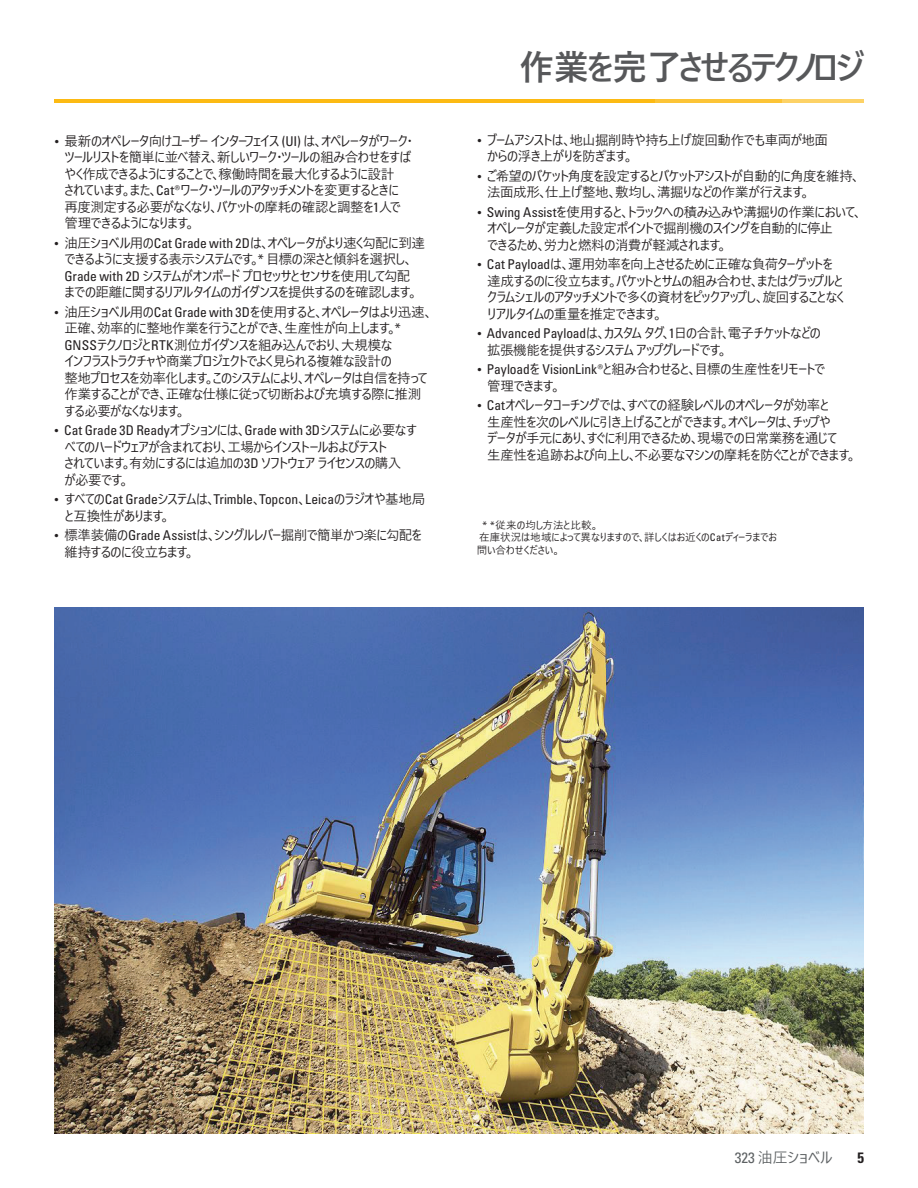
<style>
.page{position:relative;width:918px;height:1188px;background:#fff}
.page>*{position:absolute;margin:0;border:0;box-sizing:border-box;transform-origin:0 0}
.t1{font:700 34.5px "Yu Gothic UI";letter-spacing:-.08em;color:#57585a}
.t2{font:15px "Yu Gothic UI";letter-spacing:-.015em;color:#5d6163}
.t3{font:15px "Univers LTCYR 67 Bold Cond";color:#231f20}
.t4{font:13.5px/16.5px "Yu Gothic UI";letter-spacing:-.04em;color:#231f20}
.t5{font:condensed 13.5px "Univers LTCYR 57";letter-spacing:-.01em;color:#231f20}
.t6{font:10.5px/12.6px "Yu Gothic UI";letter-spacing:-.01em;color:#231f20}
.s1{font-family:"Univers LTCYR 57";font-stretch:condensed}
.s2{font-family:"Yu Gothic UI";font-stretch:normal}
</style>
<div class="page">
<hr style="left:54px;top:99px;width:601px;height:4px;background:#fcba13">
<hr style="left:654px;top:99px;width:128px;height:4px;background:#fcc437">
<hr style="left:782px;top:99px;width:81px;height:4px;background:#fdd266">
<img style="left:54px;top:608px;width:809px;height:526px">
<p class="t4" style="left:64px;top:131px;width:350px;text-indent:-10px">• 最新のオペレータ向けユーザーインターフェイス <span class="s1">(UI)</span> は、オペレータがワーク･ツールリストを簡単に並べ替え、新しいワーク･ツールの組み合わせをすばやく作成できるようにすることで、稼働時間を最大化するように設計<br>されています。また、<span class="s1">Cat®</span>ワーク･ツールのアタッチメントを変更するときに再度測定する必要がなくなり、バケットの摩耗の確認と調整を<span class="s1">1</span>人で管理できるようになります。</p>
<p class="t4" style="left:54px;top:233px;width:373px;text-align:center">• 油圧ショベル用の<span class="s1">Cat Grade with 2D</span>は、オペレータがより速く勾配に到達できるように支援する表示システムです。<span class="s1">*</span> 目標の深さと傾斜を選択し、<span class="s1">Grade with 2D</span> システムがオンボードプロセッサとセンサを使用して勾配<br>までの距離に関するリアルタイムのガイダンスを提供するのを確認します。</p>
<p class="t4" style="left:64px;top:302px;width:370px;text-indent:-11px">• 油圧ショベル用の<span class="s1">Cat Grade with 3D</span>を使用すると、オペレータはより迅速、正確、効率的に整地作業を行うことができ、生産性が向上します。<span class="s1">* GNSS</span>テクノロジと<span class="s1">RTK</span>測位ガイダンスを組み込んでおり、大規模な<br>インフラストラクチャや商業プロジェクトでよく見られる複雑な設計の<br>整地プロセスを効率化します。このシステムにより、オペレータは自信を持って作業することができ、正確な仕様に従って切断および充填する際に推測する必要がなくなります。</p>
<p class="t5" style="left:54px;top:422px;width:365px"><span class="s2">•</span> Cat Grade 3D Ready<span class="s2">オプションには、</span>Grade with 3D<span class="s2">システムに必要なす</span></p>
<p class="t4" style="left:64px;top:437px;width:338px">べてのハードウェアが含まれており、工場からインストールおよびテスト<br>されています。有効にするには追加の<span class="s1">3D</span> ソフトウェアライセンスの購入が必要です。</p>
<p class="t5" style="left:54px;top:491px;width:373px"><span class="s2">• すべての</span>Cat Grade<span class="s2">システムは、</span>Trimble<span class="s2">、</span>Topcon<span class="s2">、</span>Leica<span class="s2">のラジオや基地局</span></p>
<p class="t4" style="left:64px;top:506px;width:108px">と互換性があります。</p>
<p class="t4" style="left:64px;top:525px;width:359px;text-indent:-11px">• 標準装備の<span class="s1">Grade Assist</span>は、シングルレバー掘削で簡単かつ楽に勾配を維持するのに役立ちます。</p>
<h1 class="t1" style="left:520px;top:47px;width:346px">作業を完了させるテクノロジ</h1>
<p class="t4" style="left:487px;top:130px;width:342px;text-indent:-11px">• ブームアシストは、地山掘削時や持ち上げ旋回動作でも車両が地面からの浮き上がりを防ぎます。</p>
<p class="t4" style="left:487px;top:166px;width:375px;text-indent:-11px">• ご希望のバケット角度を設定するとバケットアシストが自動的に角度を維持、法面成形、仕上げ整地、敷均し、溝掘りなどの作業が行えます。</p>
<p class="t4" style="left:487px;top:202px;width:377px;text-indent:-11px">• <span class="s1">Swing Assist</span>を使用すると、トラックへの積み込みや溝掘りの作業において、オペレータが定義した設定ポイントで掘削機のスイングを自動的に停止<br>できるため、労力と燃料の消費が軽減されます。</p>
<p class="t4" style="left:487px;top:254px;width:359px;text-indent:-11px">• <span class="s1">Cat Payload</span>は、運用効率を向上させるために正確な負荷ターゲットを達成するのに役立ちます。バケットとサムの組み合わせ、またはグラップルとクラムシェルのアタッチメントで多くの資材をピックアップし、旋回することなくリアルタイムの重量を推定できます。</p>
<p class="t4" style="left:487px;top:323px;width:335px;text-indent:-11px">• <span class="s1">Advanced Payload</span>は、カスタムタグ、<span class="s1">1</span>日の合計、電子チケットなどの拡張機能を提供するシステムアップグレードです。</p>
<p class="t4" style="left:487px;top:359px;width:339px;text-indent:-11px">• <span class="s1">Payload</span>を <span class="s1">VisionLink®</span>と組み合わせると、目標の生産性をリモートで管理できます。</p>
<p class="t4" style="left:487px;top:395px;width:371px;text-indent:-11px">• <span class="s1">Cat</span>オペレータコーチングでは、すべての経験レベルのオペレータが効率と<br>生産性を次のレベルに引き上げることができます。オペレータは、チップや<br>データが手元にあり、すぐに利用できるため、現場での日常業務を通じて<br>生産性を追跡および向上し、不必要なマシンの摩耗を防ぐことができます。</p>
<p class="t6" style="left:477px;top:517px;width:302px;text-indent:6px"><span class="s1">* *</span>従来の均し方法と比較。<br>在庫状況は地域によって異なりますので、詳しくはお近くの<span class="s1">Cat</span>ディーラまでお問い合わせください。</p>
<p class="t2" style="left:735px;top:1144px;width:99px"><span class="s1">323</span> 油圧ショベル</p>
<p class="t3" style="left:857px;top:1148px;width:8px">5</p>
</div>
